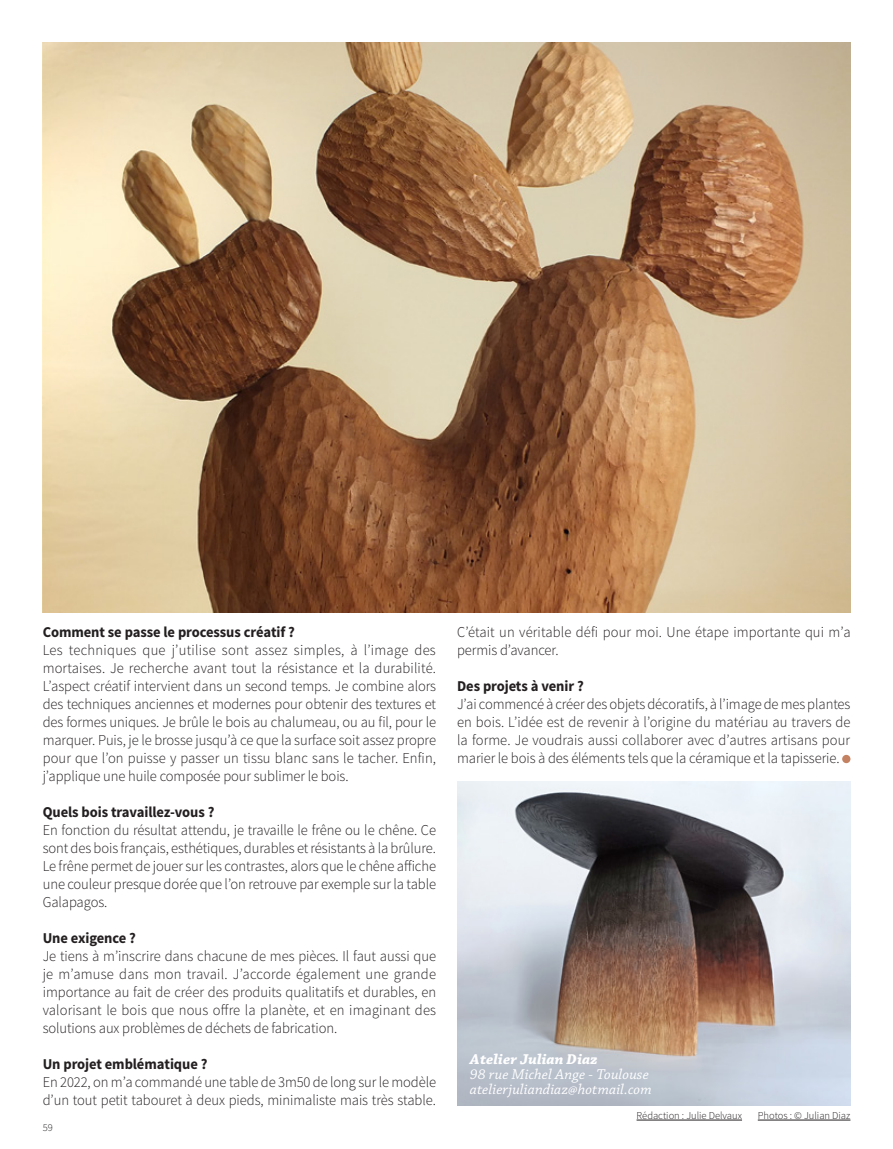
<style>
.page{position:relative;width:893px;height:1149px;background:#fff}
.page>*{position:absolute;margin:0;border:0;box-sizing:border-box;transform-origin:0 0}
.texte_courant{font:300 15px/18px "Source Sans Pro";letter-spacing:-.005em;color:#231f20;text-align:justify}
.texte_courant-2{font:700 15px "Source Sans Pro";letter-spacing:-.005em;color:#231f20}
.texte_courant-3{font:italic 15px "Chaparral Pro";letter-spacing:.005em;color:#fff}
.texte_courant-4{font:italic 700 15px "Chaparral Pro";letter-spacing:.01em;color:#fff}
.Publi_communiqué{font:300 10.5px "Source Sans Pro";color:#231f20}
</style>
<div class="page">
<img style="left:457px;top:781px;width:393px;height:324px">
<img style="left:43px;top:43px;width:807px;height:569px">
<hr style="left:758px;top:1119px;width:92px;height:1px;background:#231f20">
<div style="left:842px;top:754px;width:8px;height:9px;background:#c48263;border-radius:50%"></div>
<hr style="left:637px;top:1119px;width:105px;height:1px;background:#231f20">
<p class="texte_courant-2" style="left:43px;top:622px;width:254px">Comment se passe le processus créatif ?</p>
<p class="texte_courant" style="left:43px;top:641px;width:395px">Les techniques que j’utilise sont assez simples, à l’image des mortaises. Je recherche avant tout la résistance et la durabilité.<br>L’aspect créatif intervient dans un second temps. Je combine alors des techniques anciennes et modernes pour obtenir des textures et des formes uniques. Je brûle le bois au chalumeau, ou au fil, pour le marquer. Puis, je le brosse jusqu’à ce que la surface soit assez propre pour que l’on puisse y passer un tissu blanc sans le tacher. Enfin, j’applique une huile composée pour sublimer le bois.</p>
<p class="texte_courant-2" style="left:43px;top:802px;width:173px">Quels bois travaillez-vous ?</p>
<p class="texte_courant" style="left:43px;top:821px;width:395px">En fonction du résultat attendu, je travaille le frêne ou le chêne. Ce sont des bois français, esthétiques, durables et résistants à la brûlure.<br>Le frêne permet de jouer sur les contrastes, alors que le chêne affiche une couleur presque dorée que l’on retrouve par exemple sur la table Galapagos.</p>
<p class="texte_courant-2" style="left:43px;top:928px;width:95px">Une exigence ?</p>
<p class="texte_courant" style="left:43px;top:947px;width:395px">Je tiens à m’inscrire dans chacune de mes pièces. Il faut aussi que je m’amuse dans mon travail. J’accorde également une grande importance au fait de créer des produits qualitatifs et durables, en valorisant le bois que nous offre la planète, et en imaginant des solutions aux problèmes de déchets de fabrication.</p>
<p class="texte_courant-2" style="left:43px;top:1054px;width:166px">Un projet emblématique ?</p>
<p class="texte_courant" style="left:43px;top:1073px;width:395px">En 2022, on m’a commandé une table de 3m50 de long sur le modèle d’un tout petit tabouret à deux pieds, minimaliste mais très stable.</p>
<p class="Publi_communiqué" style="left:43px;top:1121px;width:12px">59</p>
<p class="texte_courant" style="left:457px;top:623px;width:395px">C’était un véritable défi pour moi. Une étape importante qui m’a permis d’avancer.</p>
<p class="texte_courant-2" style="left:457px;top:676px;width:128px">Des projets à venir ?</p>
<p class="texte_courant" style="left:457px;top:695px;width:395px">J’ai commencé à créer des objets décoratifs, à l’image de mes plantes en bois. L’idée est de revenir à l’origine du matériau au travers de la forme. Je voudrais aussi collaborer avec d’autres artisans pour marier le bois à des éléments tels que la céramique et la tapisserie.</p>
<p class="texte_courant-4" style="left:470px;top:1049px;width:129px">Atelier Julian Diaz</p>
<p class="texte_courant-3" style="left:470px;top:1065px;width:181px">98 rue Michel Ange - Toulouse</p>
<p class="texte_courant-3" style="left:470px;top:1080px;width:183px">atelierjuliandiaz@hotmail.com</p>
<p class="Publi_communiqué" style="left:637px;top:1108px;width:107px">Rédaction : Julie Delvaux</p>
<p class="Publi_communiqué" style="left:758px;top:1108px;width:94px">Photos : © Julian Diaz</p>
</div>
